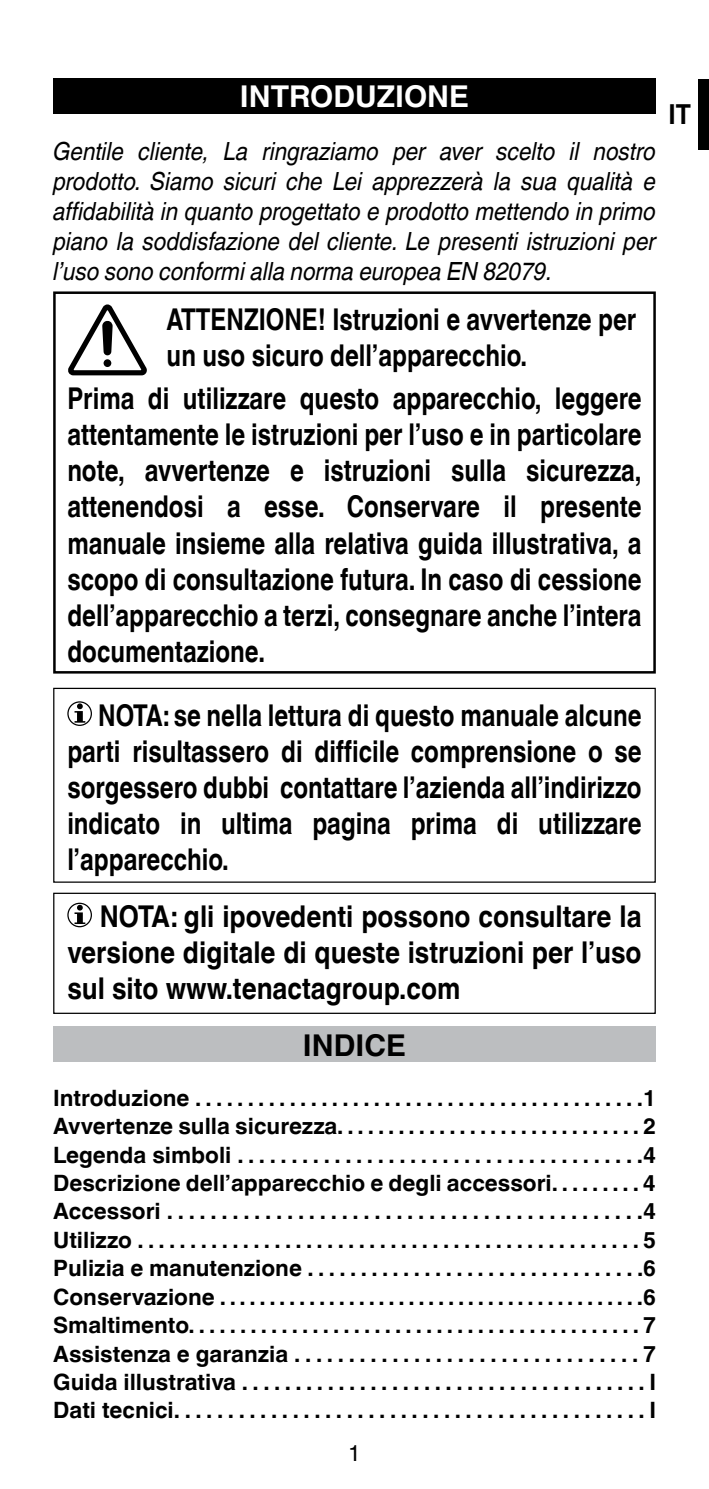
<style>
.page{position:relative;width:709px;height:1489px;background:#fff}
.page>*{position:absolute;margin:0;border:0;box-sizing:border-box;transform-origin:0 0}
.t1{font:700 30px/36px "Helvetica World";color:#000;text-align:justify;scale:.8 1}
.t2{font:700 30px/36px "Helvetica World";color:#000;text-align:justify;scale:.87 1}
.t3{font:700 30px "Helvetica World";color:#fff}
.t4{font:700 30px "Helvetica World";color:#000}
.t5{font:700 27.5px "Helvetica World";color:#000;scale:.9 1}
.t6{font:italic 25px/30px "Helvetica World";color:#000;text-align:justify;scale:.9 1}
.t7{font:700 22.5px/28.5px "Helvetica World";color:#000;text-align:justify}
.t8{font:22.5px "Helvetica World";color:#000}
</style>
<div class="page">
<div style="left:698px;top:79px;width:11px;height:71px;background:#000"></div>
<div style="left:53px;top:78px;width:603px;height:35px;background:#000"></div>
<svg style="left:74px;top:703px;width:11px;height:19px"></svg>
<div style="left:67px;top:701px;width:25px;height:25px;border:1px solid #000;border-radius:50%"></div>
<svg style="left:74px;top:904px;width:11px;height:20px"></svg>
<div style="left:67px;top:902px;width:25px;height:25px;border:1px solid #000;border-radius:50%"></div>
<div style="left:53px;top:1026px;width:603px;height:36px;background:#bcbec0"></div>
<div style="left:53px;top:291px;width:603px;height:382px;border:2px solid #000"></div>
<div style="left:53px;top:687px;width:603px;height:195px;border:1px solid #000"></div>
<div style="left:53px;top:892px;width:603px;height:121px;border:1px solid #000"></div>
<svg style="left:68px;top:304px;width:79px;height:71px"></svg>
<h1 class="t3" style="left:240px;top:79px;width:231px">INTRODUZIONE</h1>
<p class="t6" style="left:53px;top:136px;width:671px">Gentile cliente, La ringraziamo per aver scelto il nostro prodotto. Siamo sicuri che Lei apprezzerà la sua qualità e affidabilità in quanto progettato e prodotto mettendo in primo piano la soddisfazione del cliente. Le presenti istruzioni per l’uso sono conformi alla norma europea EN 82079.</p>
<h1 class="t1" style="left:167px;top:302px;width:588px">ATTENZIONE! Istruzioni e avvertenze per un uso sicuro dell’apparecchio.</h1>
<p class="t1" style="left:67px;top:381px;width:719px">Prima di utilizzare questo apparecchio, leggere attentamente le istruzioni per l’uso e in particolare note, avvertenze e istruzioni sulla sicurezza, attenendosi a esse. Conservare il presente manuale insieme alla relativa guida illustrativa, a scopo di consultazione futura. In caso di cessione dell’apparecchio a terzi, consegnare anche l’intera documentazione.</p>
<p class="t5" style="left:668px;top:98px;width:26px">IT</p>
<h1 class="t1" style="left:67px;top:697px;width:719px;text-indent:31px">NOTA: se nella lettura di questo manuale alcune parti risultassero di difficile comprensione o se sorgessero dubbi contattare l’azienda all’indirizzo indicato in ultima pagina prima di utilizzare l’apparecchio.</h1>
<h1 class="t2" style="left:67px;top:898px;width:661px;text-indent:33px">NOTA: gli ipovedenti possono consultare la versione digitale di queste istruzioni per l’uso sul sito www.tenactagroup.com</h1>
<h1 class="t4" style="left:303px;top:1027px;width:105px">INDICE</h1>
<p class="t7" style="left:53px;top:1083px;width:604px">Introduzione . . . . . . . . . . . . . . . . . . . . . . . . . . . . . . . . . . . . . . . . . . .1<br>Avvertenze sulla sicurezza. . . . . . . . . . . . . . . . . . . . . . . . . . . . . . 2<br>Legenda simboli . . . . . . . . . . . . . . . . . . . . . . . . . . . . . . . . . . . . . .4<br>Descrizione dell’apparecchio e degli accessori. . . . . . . . . 4<br>Accessori . . . . . . . . . . . . . . . . . . . . . . . . . . . . . . . . . . . . . . . . . . . .4<br>Utilizzo . . . . . . . . . . . . . . . . . . . . . . . . . . . . . . . . . . . . . . . . . . . . . . . . 5<br>Pulizia e manutenzione . . . . . . . . . . . . . . . . . . . . . . . . . . . . . . . .6<br>Conservazione . . . . . . . . . . . . . . . . . . . . . . . . . . . . . . . . . . . . . . . . . . .6<br>Smaltimento. . . . . . . . . . . . . . . . . . . . . . . . . . . . . . . . . . . . . . . . . . . . 7<br>Assistenza e garanzia . . . . . . . . . . . . . . . . . . . . . . . . . . . . . . . . 7<br>Guida illustrativa . . . . . . . . . . . . . . . . . . . . . . . . . . . . . . . . . . . . . . I Dati tecnici. . . . . . . . . . . . . . . . . . . . . . . . . . . . . . . . . . . . . . . . . . . . I</p>
<p class="t8" style="left:348px;top:1439px;width:14px">1</p>
</div>
